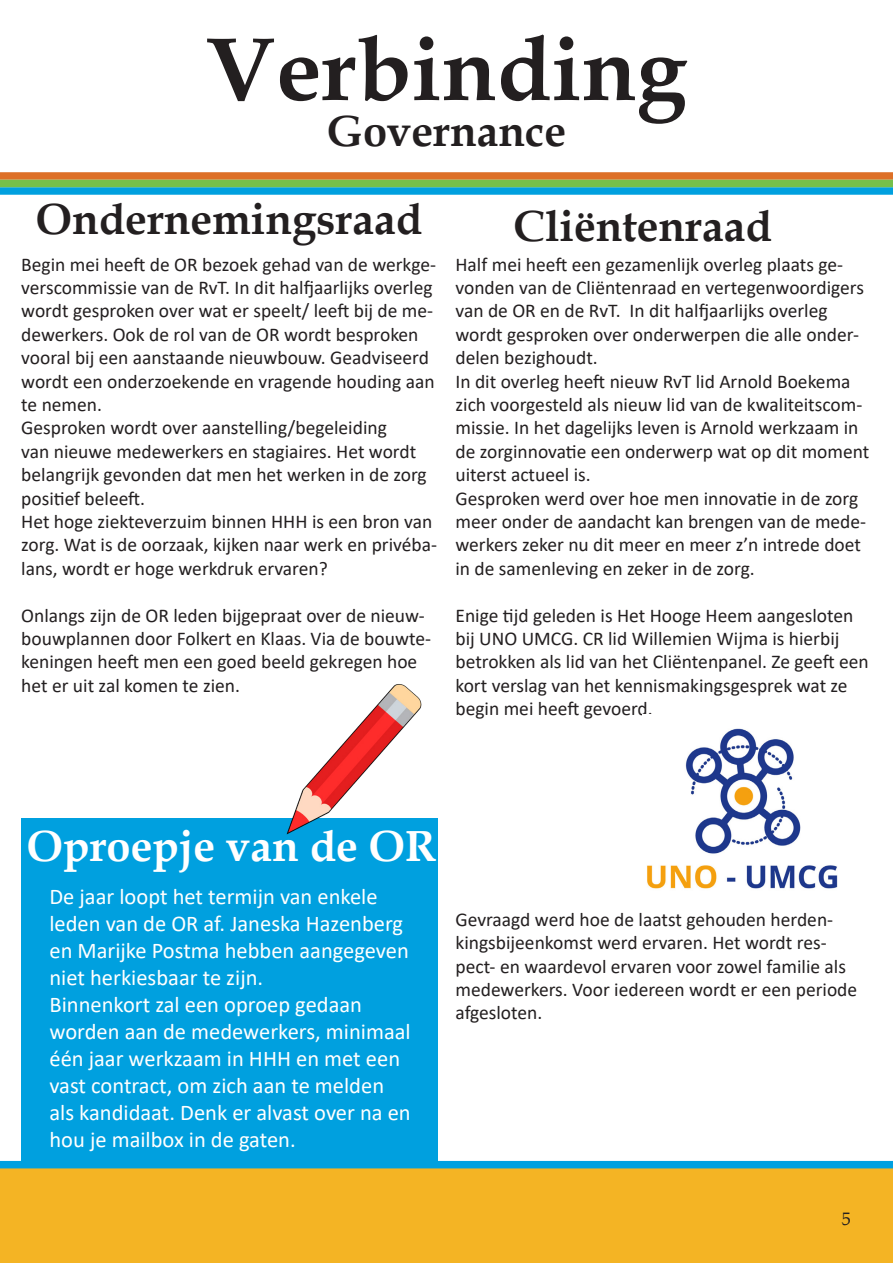
<style>
.page{position:relative;width:893px;height:1263px;background:#fff}
.page>*{position:absolute;margin:0;border:0;box-sizing:border-box;transform-origin:0 0}
.t1{font:700 90px "Book Antiqua";color:#231f20}
.t2{font:700 43.5px "Book Antiqua";color:#231f20}
.t3{font:700 43.5px "Book Antiqua";color:#fff}
.t4{font:22.5px/27px "Calibri";color:#fff}
.t5{font:19.5px/23.4px "Calibri";color:#231f20}
.t6{font:18px "Book Antiqua";color:#231f20}
</style>
<div class="page">
<div style="left:0;top:1165px;width:893px;height:98px;background:#f4b424"></div>
<div style="left:0;top:187px;width:893px;height:8px;background:#00a0df"></div>
<div style="left:0;top:172px;width:893px;height:8px;background:#dd7027"></div>
<div style="left:0;top:180px;width:893px;height:7px;background:#75c04b"></div>
<div style="left:0;top:1161px;width:893px;height:7px;background:#00a0df"></div>
<div style="left:21px;top:819px;width:416px;height:342px;background:#00a0df"></div>
<img style="left:252px;top:684px;width:186px;height:158px">
<img style="left:647px;top:728px;width:191px;height:161px">
<p class="t1" style="left:206px;top:8px;width:481px">Verbinding</p>
<p class="t2" style="left:327px;top:101px;width:241px">Governance</p>
<p class="t2" style="left:36px;top:190px;width:388px">Ondernemingsraad</p>
<p class="t5" style="left:21px;top:252px;width:416px">Begin mei heeft de OR bezoek gehad van de werkge&shy;verscommissie van de RvT. In dit halfjaarlijks overleg wordt gesproken over wat er speelt/ leeft bij de me&shy;dewerkers. Ook de rol van de OR wordt besproken vooral bij een aanstaande nieuwbouw. Geadviseerd wordt een onderzoekende en vragende houding aan te nemen.</p>
<p class="t5" style="left:21px;top:416px;width:407px">Gesproken wordt over aanstelling/begeleiding<br>van nieuwe medewerkers en stagiaires. Het wordt belangrijk gevonden dat men het werken in de zorg positief beleeft.</p>
<p class="t5" style="left:21px;top:509px;width:417px">Het hoge ziekteverzuim binnen HHH is een bron van zorg. Wat is de oorzaak, kijken naar werk en privéba&shy;lans, wordt er hoge werkdruk ervaren?</p>
<p class="t5" style="left:21px;top:603px;width:411px">Onlangs zijn de OR leden bijgepraat over de nieuw&shy;bouwplannen door Folkert en Klaas. Via de bouwte&shy;keningen heeft men een goed beeld gekregen hoe het er uit zal komen te zien.</p>
<p class="t2" style="left:514px;top:197px;width:260px">Cliëntenraad</p>
<p class="t5" style="left:455px;top:252px;width:410px">Half mei heeft een gezamenlijk overleg plaats ge&shy;vonden van de Cliëntenraad en vertegenwoordigers van de OR en de RvT. In dit halfjaarlijks overleg wordt gesproken over onderwerpen die alle onder&shy;delen bezighoudt.</p>
<p class="t5" style="left:455px;top:369px;width:415px">In dit overleg heeft nieuw RvT lid Arnold Boekema zich voorgesteld als nieuw lid van de kwaliteitscom&shy;missie. In het dagelijks leven is Arnold werkzaam in de zorginnovatie een onderwerp wat op dit moment uiterst actueel is.</p>
<p class="t5" style="left:455px;top:486px;width:412px">Gesproken werd over hoe men innovatie in de zorg meer onder de aandacht kan brengen van de mede&shy;werkers zeker nu dit meer en meer z’n intrede doet in de samenleving en zeker in de zorg.</p>
<p class="t5" style="left:455px;top:603px;width:415px">Enige tijd geleden is Het Hooge Heem aangesloten bij UNO UMCG. CR lid Willemien Wijma is hierbij betrokken als lid van het Cliëntenpanel. Ze geeft een kort verslag van het kennismakingsgesprek wat ze begin mei heeft gevoerd.</p>
<p class="t3" style="left:27px;top:816px;width:411px">Oproepje van de OR</p>
<p class="t4" style="left:49px;top:883px;width:361px">De jaar loopt het termijn van enkele leden van de OR af. Janeska Hazenberg en Marijke Postma hebben aangegeven niet herkiesbaar te zijn.</p>
<p class="t4" style="left:49px;top:991px;width:363px">Binnenkort zal een oproep gedaan worden aan de medewerkers, minimaal één jaar werkzaam in HHH en met een vast contract, om zich aan te melden als kandidaat. Denk er alvast over na en hou je mailbox in de gaten.</p>
<p class="t5" style="left:455px;top:907px;width:403px">Gevraagd werd hoe de laatst gehouden herden&shy;kingsbijeenkomst werd ervaren. Het wordt res&shy;pect- en waardevol ervaren voor zowel familie als medewerkers. Voor iedereen wordt er een periode afgesloten.</p>
<p class="t6" style="left:842px;top:1207px;width:10px">5</p>
</div>
